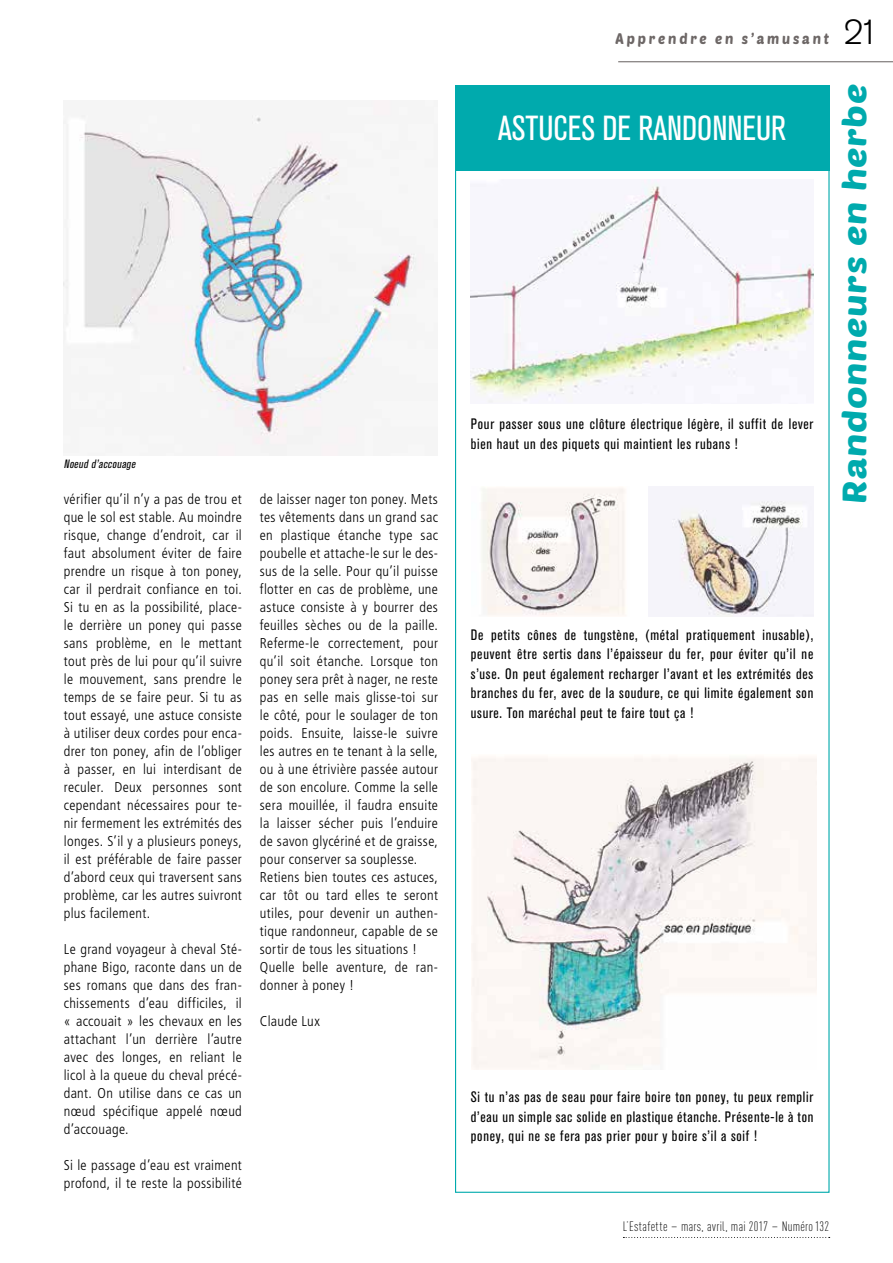
<style>
.page{position:relative;width:893px;height:1263px;background:#fff}
.page>*{position:absolute;margin:0;border:0;box-sizing:border-box;transform-origin:0 0}
.t1{font:condensed 34.5px "Akzidenz Grotesk BQ";color:#fff}
.t2{font:300 34.5px "Akzidenz Grotesk BQ";color:#000}
.t3{font:33px "Poetsen One";letter-spacing:.02em;color:#00aaad;scale:1.15 1}
.t4{font:condensed 15px/19.5px "Akzidenz Grotesk BQ";letter-spacing:.05em;color:#000;text-align:justify}
.t5{font:15px "Poetsen One";letter-spacing:.21em;color:#6d6766;scale:.9 1}
.t6{font:300 condensed 14.25px/18px "Frutiger LT Std";letter-spacing:.025em;color:#000;text-align:justify}
.t7{font:300 13.5px "DIN Cond";letter-spacing:.025em;color:#000}
.t8{font:italic condensed 12px "Akzidenz Grotesk BQ";color:#000}
.s1{font-size:15px}
</style>
<div class="page">
<hr style="left:618px;top:61px;width:275px;height:1px;background:#6d6766">
<svg style="left:623px;top:1237px;width:207px;height:1px"></svg>
<div style="left:455px;top:85px;width:375px;height:86px;background:#00aaad"></div>
<img style="left:472px;top:757px;width:344px;height:312px">
<img style="left:64px;top:100px;width:360px;height:355px">
<img style="left:471px;top:180px;width:342px;height:223px">
<img style="left:481px;top:488px;width:144px;height:128px">
<img style="left:648px;top:487px;width:165px;height:130px">
<p class="t8" style="left:64px;top:457px;width:76px">Noeud d’accouage</p>
<p class="t6" style="left:64px;top:490px;width:180px">vérifier qu’il n’y a pas de trou et que le sol est stable. Au moindre risque, change d’endroit, car il faut absolument éviter de faire prendre un risque à ton poney, car il perdrait confiance en toi.<br>Si tu en as la possibilité, place&shy;le derrière un poney qui passe sans problème, en le mettant tout près de lui pour qu’il suivre le mouvement, sans prendre le temps de se faire peur. Si tu as tout essayé, une astuce consiste à utiliser deux cordes pour enca&shy;drer ton poney, afin de l’obliger à passer, en lui interdisant de reculer. Deux personnes sont cependant nécessaires pour te&shy;nir fermement les extrémités des longes. S’il y a plusieurs poneys, il est préférable de faire passer d’abord ceux qui traversent sans problème, car les autres suivront plus facilement.</p>
<p class="t6" style="left:64px;top:940px;width:180px">Le grand voyageur à cheval Sté&shy;phane Bigo, raconte dans un de ses romans que dans des fran&shy;chissements d’eau difficiles, il « accouait » les chevaux en les attachant l’un derrière l’autre avec des longes, en reliant le licol à la queue du cheval précé&shy;dant. On utilise dans ce cas un nœud spécifique appelé nœud d’accouage.</p>
<p class="t6" style="left:64px;top:1156px;width:180px">Si le passage d’eau est vraiment profond, il te reste la possibilité</p>
<p class="t6" style="left:260px;top:490px;width:180px;text-align:left">de laisser nager ton poney. Mets tes vêtements dans un grand sac en plastique étanche type sac poubelle et attache-le sur le des&shy;sus de la selle. Pour qu’il puisse flotter en cas de problème, une astuce consiste à y bourrer des feuilles sèches ou de la paille.<br>Referme-le correctement, pour qu’il soit étanche. Lorsque ton poney sera prêt à nager, ne reste pas en selle mais glisse-toi sur le côté, pour le soulager de ton poids. Ensuite, laisse-le suivre les autres en te tenant à la selle, ou à une étrivière passée autour de son encolure. Comme la selle sera mouillée, il faudra ensuite la laisser sécher puis l’enduire de savon glycériné et de graisse, pour conserver sa souplesse.<br>Retiens bien toutes ces astuces, car tôt ou tard elles te seront utiles, pour devenir un authen&shy;tique randonneur, capable de se sortir de tous les situations !<br>Quelle belle aventure, de ran&shy;donner à poney !</p>
<p class="t6" style="left:260px;top:1012px;width:62px">Claude Lux</p>
<p class="t5" style="left:615px;top:29px;width:239px">Apprendre en s’amusant</p>
<h1 class="t2" style="left:843px;top:12px;width:37px">21</h1>
<h1 class="t1" style="left:498px;top:109px;width:290px">ASTUCES DE RANDONNEUR</h1>
<p class="t4" style="left:471px;top:415px;width:344px">Pour passer sous une clôture électrique légère, il suffit de lever bien haut un des piquets qui maintient les rubans !</p>
<h2 class="t3" style="left:833px;top:504px;width:366px;rotate:-90deg">Randonneurs en herbe</h2>
<p class="t4" style="left:471px;top:625px;width:344px">De petits cônes de tungstène, (métal pratiquement inusable), peuvent être sertis dans l’épaisseur du fer, pour éviter qu’il ne s’use. On peut également recharger l’avant et les extrémités des branches du fer, avec de la soudure, ce qui limite également son usure. Ton maréchal peut te faire tout ça !</p>
<p class="t4" style="left:471px;top:1087px;width:344px">Si tu n’as pas de seau pour faire boire ton poney, tu peux remplir d’eau un simple sac solide en plastique étanche. Présente-le à ton poney, qui ne se fera pas prier pour y boire s’il a soif !</p>
<p class="t7" style="left:623px;top:1219px;width:208px">L’Estafette <span class="s1">–</span> mars, avril, mai 2017 <span class="s1">–</span> Numéro132</p>
</div>
